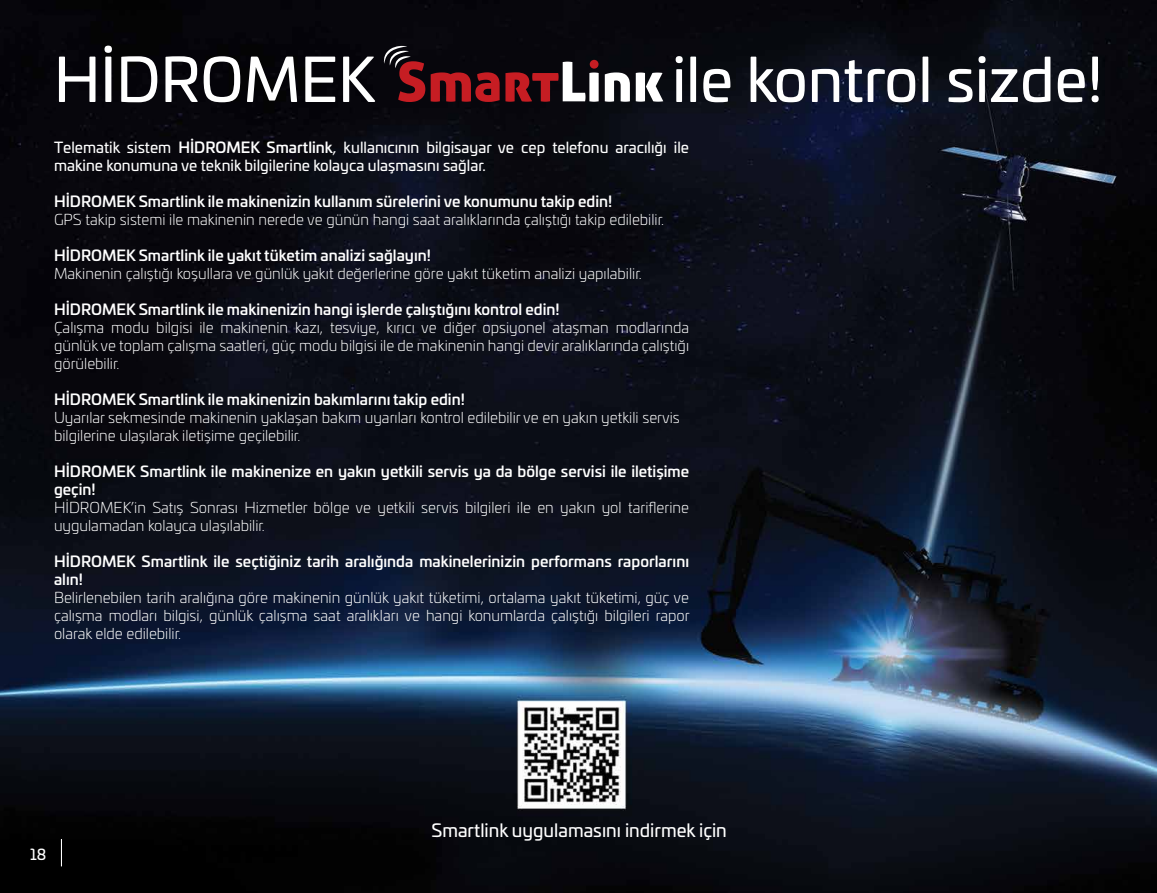
<style>
.page{position:relative;width:1157px;height:893px;background:#fff}
.page>*{position:absolute;margin:0;border:0;box-sizing:border-box;transform-origin:0 0}
.t1{font:60px "Univia Pro";color:#fff}
.t2{font:18px "Univia Pro";color:#fff}
.t3{font:300 15px/18px "Univia Pro";color:#fff;text-align:justify}
.t4{font:500 15px/18px "Univia Pro";color:#fff}
.t5{font:15px/18px "Univia Pro";color:#fff}
.s1{font-weight:500}
</style>
<div class="page">
<img style="left:0;top:0;width:1157px;height:893px">
<div style="left:590px;top:60px;width:8px;height:9px;background:#c61d23;border-radius:50%"></div>
<svg style="left:505px;top:62px;width:93px;height:40px"></svg>
<svg style="left:605px;top:72px;width:25px;height:30px"></svg>
<svg style="left:636px;top:73px;width:27px;height:29px"></svg>
<svg style="left:384px;top:46px;width:115px;height:56px;background:#491218"></svg>
<svg style="left:61px;top:839px;width:1px;height:27px"></svg>
<h1 class="t1" style="left:54px;top:35px;width:323px">HİDROMEK</h1>
<h1 class="t1" style="left:672px;top:35px;width:432px">ile kontrol sizde!</h1>
<p class="t5" style="left:54px;top:137px;width:636px">Telematik sistem <span class="s1">HİDROMEK Smartlink</span>, kullanıcının bilgisayar ve cep telefonu aracılığı ile makine konumuna ve teknik bilgilerine kolayca ulaşmasını sağlar.</p>
<p class="t4" style="left:54px;top:191px;width:560px">HİDROMEK Smartlink ile makinenizin kullanım sürelerini ve konumunu takip edin!</p>
<p class="t3" style="left:54px;top:210px;width:611px">GPS takip sistemi ile makinenin nerede ve günün hangi saat aralıklarında çalıştığı takip edilebilir.</p>
<p class="t4" style="left:54px;top:245px;width:378px">HİDROMEK Smartlink ile yakıt tüketim analizi sağlayın!</p>
<p class="t3" style="left:54px;top:264px;width:589px">Makinenin çalıştığı koşullara ve günlük yakıt değerlerine göre yakıt tüketim analizi yapılabilir.</p>
<p class="t4" style="left:54px;top:299px;width:507px">HİDROMEK Smartlink ile makinenizin hangi işlerde çalıştığını kontrol edin!</p>
<p class="t3" style="left:54px;top:318px;width:636px">Çalışma modu bilgisi ile makinenin kazı, tesviye, kırıcı ve diğer opsiyonel ataşman modlarında günlük ve toplam çalışma saatleri, güç modu bilgisi ile de makinenin hangi devir aralıklarında çalıştığı görülebilir.</p>
<p class="t4" style="left:54px;top:389px;width:412px">HİDROMEK Smartlink ile makinenizin bakımlarını takip edin!</p>
<p class="t3" style="left:54px;top:408px;width:627px">Uyarılar sekmesinde makinenin yaklaşan bakım uyarıları kontrol edilebilir ve en yakın yetkili servis bilgilerine ulaşılarak iletişime geçilebilir.</p>
<p class="t4" style="left:54px;top:461px;width:636px">HİDROMEK Smartlink ile makinenize en yakın yetkili servis ya da bölge servisi ile iletişime geçin!</p>
<p class="t3" style="left:54px;top:498px;width:636px">HİDROMEK’in Satış Sonrası Hizmetler bölge ve yetkili servis bilgileri ile en yakın yol tariflerine uygulamadan kolayca ulaşılabilir.</p>
<p class="t4" style="left:54px;top:551px;width:636px">HİDROMEK Smartlink ile seçtiğiniz tarih aralığında makinelerinizin performans raporlarını alın!</p>
<p class="t3" style="left:54px;top:588px;width:637px">Belirlenebilen tarih aralığına göre makinenin günlük yakıt tüketimi, ortalama yakıt tüketimi, güç ve çalışma modları bilgisi, günlük çalışma saat aralıkları ve hangi konumlarda çalıştığı bilgileri rapor olarak elde edilebilir.</p>
<p class="t5" style="left:30px;top:844px;width:18px">18</p>
<p class="t2" style="left:431px;top:817px;width:297px">Smartlink uygulamasını indirmek için</p>
</div>
